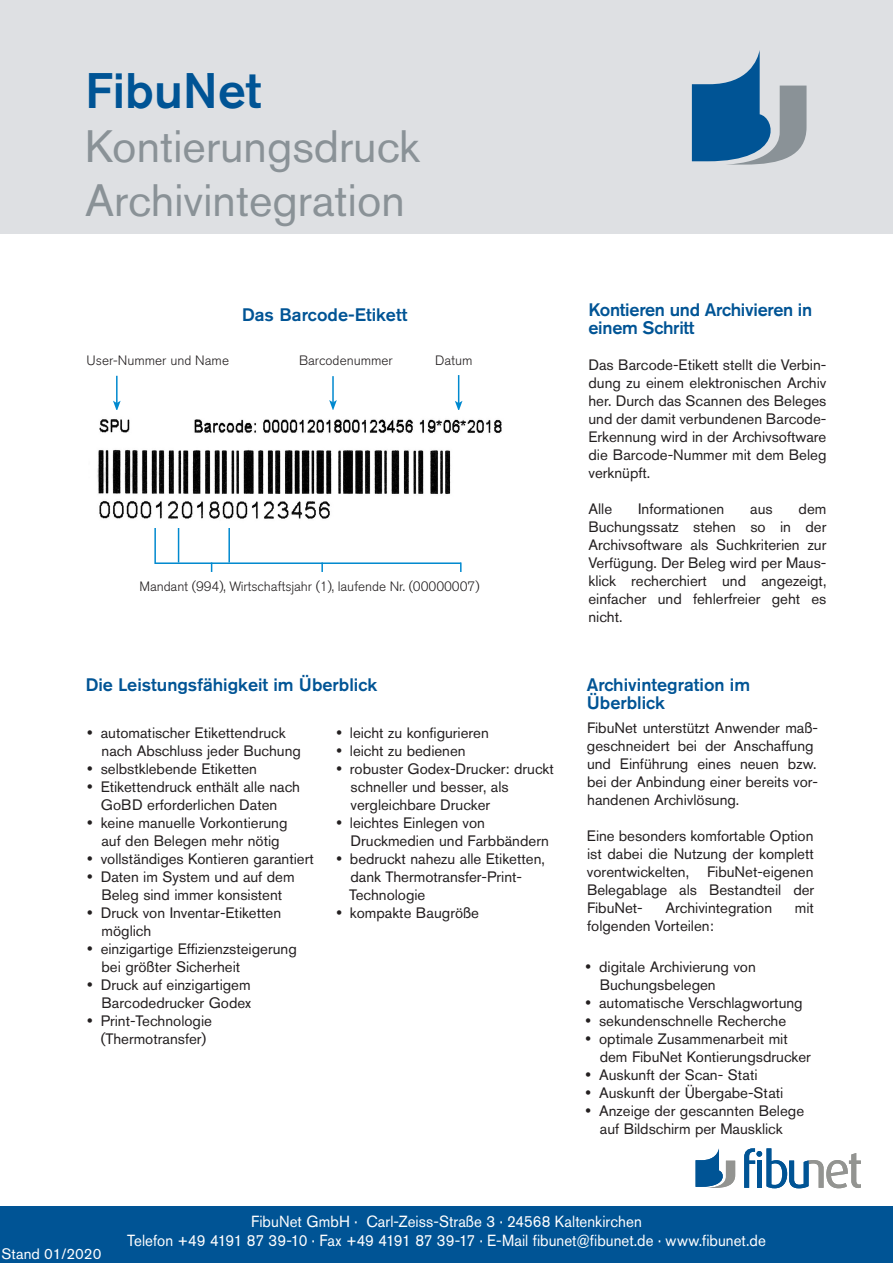
<style>
.page{position:relative;width:893px;height:1263px;background:#fff}
.page>*{position:absolute;margin:0;border:0;box-sizing:border-box;transform-origin:0 0}
.head_light{font:500 49.5px "Akzidenz Grotesk BE";color:#005495}
.head_light-2{font:45px "Akzidenz Grotesk BE";color:#8a9297}
.t1{font:500 18px/18px "Akzidenz Grotesk BE";color:#005495}
.t2{font:16.05px/19.2px "Akzidenz Grotesk BE";letter-spacing:.005em;color:#fff;text-align:center;scale:.94 1}
.t3{font:15px/18px "Akzidenz Grotesk BE";color:#231f20}
.t4{font:15px "Akzidenz Grotesk BE";color:#fff}
.t5{font:300 13.5px "Akzidenz Grotesk BE";letter-spacing:-.005em;color:#231f20}
</style>
<div class="page">
<div style="left:0;top:1206px;width:893px;height:57px;background:#005495"></div>
<div style="left:0;top:0;width:893px;height:234px;background:#dee0e3"></div>
<svg style="left:692px;top:50px;width:114px;height:115px"></svg>
<svg style="left:744px;top:1148px;width:117px;height:40px"></svg>
<svg style="left:696px;top:1148px;width:39px;height:40px"></svg>
<hr style="left:178px;top:523px;width:1px;height:39px;background:#0089cf">
<hr style="left:228px;top:523px;width:2px;height:39px;background:#0089cf">
<hr style="left:155px;top:562px;width:306px;height:2px;background:#0089cf">
<svg style="left:321px;top:562px;width:2px;height:10px"></svg>
<svg style="left:460px;top:562px;width:2px;height:10px"></svg>
<hr style="left:116px;top:376px;width:2px;height:27px;background:#0089cf">
<svg style="left:113px;top:401px;width:8px;height:9px"></svg>
<svg style="left:455px;top:375px;width:7px;height:35px"></svg>
<hr style="left:332px;top:376px;width:2px;height:26px;background:#0089cf">
<svg style="left:329px;top:400px;width:8px;height:10px"></svg>
<hr style="left:154px;top:525px;width:2px;height:39px;background:#0089cf">
<img style="left:97px;top:419px;width:405px;height:108px">
<p class="head_light" style="left:85px;top:60px;width:178px">FibuNet</p>
<p class="head_light-2" style="left:85px;top:120px;width:336px">Kontierungsdruck</p>
<p class="head_light-2" style="left:85px;top:174px;width:321px">Archivintegration</p>
<p class="t1" style="left:242px;top:305px;width:167px">Das Barcode-Etikett</p>
<p class="t5" style="left:87px;top:352px;width:144px">User-Nummer und Name</p>
<p class="t5" style="left:299px;top:352px;width:95px">Barcodenummer</p>
<p class="t5" style="left:435px;top:352px;width:39px">Datum</p>
<p class="t5" style="left:139px;top:579px;width:342px">Mandant (994), Wirtschaftsjahr (1), laufende Nr. (00000007)</p>
<p class="t1" style="left:588px;top:300px;width:225px">Kontieren und Archivieren in einem Schritt</p>
<p class="t3" style="left:588px;top:355px;width:239px;text-align:justify">Das Barcode-Etikett stellt die Verbin&shy;dung zu einem elektronischen Archiv her. Durch das Scannen des Beleges und der damit verbundenen Barcode-Erkennung wird in der Archivsoftware die Barcode-Nummer mit dem Beleg verknüpft.</p>
<p class="t3" style="left:588px;top:499px;width:25px">Alle</p>
<p class="t3" style="left:638px;top:499px;width:88px">Informationen</p>
<p class="t3" style="left:750px;top:499px;width:24px">aus</p>
<p class="t3" style="left:588px;top:499px;width:239px;text-align:justify;text-indent:210px">dem Buchungssatz stehen so in der Archivsoftware als Suchkriterien zur Verfügung. Der Beleg wird per Maus&shy;klick recherchiert und angezeigt, einfacher und fehlerfreier geht es nicht.</p>
<p class="t1" style="left:86px;top:675px;width:293px">Die Leistungsfähigkeit im Überblick</p>
<p class="t1" style="left:587px;top:675px;width:165px">Archivintegration im<br>Überblick</p>
<p class="t3" style="left:102px;top:724px;width:201px;text-indent:-15px">• automatischer Etikettendruck nach Abschluss jeder Buchung</p>
<p class="t3" style="left:87px;top:760px;width:172px">• selbstklebende Etiketten</p>
<p class="t3" style="left:87px;top:778px;width:215px;text-align:center">• Etikettendruck enthält alle nach<br>GoBD erforderlichen Daten</p>
<p class="t3" style="left:87px;top:814px;width:202px;text-align:center">• keine manuelle Vorkontierung auf den Belegen mehr nötig</p>
<p class="t3" style="left:87px;top:850px;width:229px">• vollständiges Kontieren garantiert</p>
<p class="t3" style="left:87px;top:868px;width:210px;text-align:center">• Daten im System und auf dem<br>Beleg sind immer konsistent</p>
<p class="t3" style="left:102px;top:904px;width:181px;text-indent:-15px">• Druck von Inventar-Etiketten möglich</p>
<p class="t3" style="left:102px;top:940px;width:197px;text-indent:-15px">• einzigartige Effizienzsteigerung bei größter Sicherheit</p>
<p class="t3" style="left:87px;top:976px;width:166px;text-align:right">• Druck auf einzigartigem<br>Barcodedrucker Godex</p>
<p class="t3" style="left:87px;top:1012px;width:127px;text-align:center">• Print-Technologie (Thermotransfer)</p>
<p class="t3" style="left:587px;top:719px;width:233px">FibuNet unterstützt Anwender maß&shy;geschneidert bei der Anschaffung und Einführung eines neuen bzw. bei der Anbindung einer bereits vor&shy;handenen Archivlösung.</p>
<p class="t3" style="left:587px;top:827px;width:229px;text-align:justify">Eine besonders komfortable Option ist dabei die Nutzung der komplett vorentwickelten, FibuNet-eigenen Belegablage als Bestandteil der FibuNet-</p>
<p class="t3" style="left:336px;top:724px;width:155px">• leicht zu konfigurieren</p>
<p class="t3" style="left:336px;top:742px;width:131px">• leicht zu bedienen</p>
<p class="t3" style="left:350px;top:760px;width:205px;text-indent:-15px">• robuster Godex-Drucker: druckt schneller und besser, als vergleichbare Drucker</p>
<p class="t3" style="left:351px;top:814px;width:200px;text-indent:-15px">• leichtes Einlegen von<br>Druckmedien und Farbbändern</p>
<p class="t3" style="left:349px;top:850px;width:197px;text-indent:-13px">• bedruckt nahezu alle Etiketten, dank Thermotransfer-Print-<br>Technologie</p>
<p class="t3" style="left:336px;top:904px;width:145px">• kompakte Baugröße</p>
<p class="t3" style="left:665px;top:899px;width:108px">Archivintegration</p>
<p class="t3" style="left:795px;top:899px;width:21px">mit</p>
<p class="t3" style="left:587px;top:917px;width:128px">folgenden Vorteilen:</p>
<p class="t3" style="left:600px;top:958px;width:158px;text-indent:-15px">• digitale Archivierung von<br>Buchungsbelegen</p>
<p class="t3" style="left:585px;top:994px;width:219px">• automatische Verschlagwortung</p>
<p class="t3" style="left:585px;top:1012px;width:203px">• sekundenschnelle Recherche</p>
<p class="t3" style="left:600px;top:1030px;width:213px;text-indent:-15px">• optimale Zusammenarbeit mit dem FibuNet Kontierungsdrucker</p>
<p class="t3" style="left:585px;top:1066px;width:174px">• Auskunft der Scan- Stati</p>
<p class="t3" style="left:585px;top:1084px;width:200px">• Auskunft der Übergabe-Stati</p>
<p class="t3" style="left:585px;top:1102px;width:221px;text-align:center">• Anzeige der gescannten Belege auf Bildschirm per Mausklick</p>
<p class="t4" style="left:2px;top:1244px;width:101px">Stand 01/2020</p>
<p class="t2" style="left:127px;top:1212px;width:681px">FibuNet GmbH · Carl-Zeiss-Straße 3 · 24568 Kaltenkirchen<br>Telefon +49 4191 87 39-10 · Fax +49 4191 87 39-17 · E-Mail fibunet@fibunet.de · www.fibunet.de</p>
</div>
